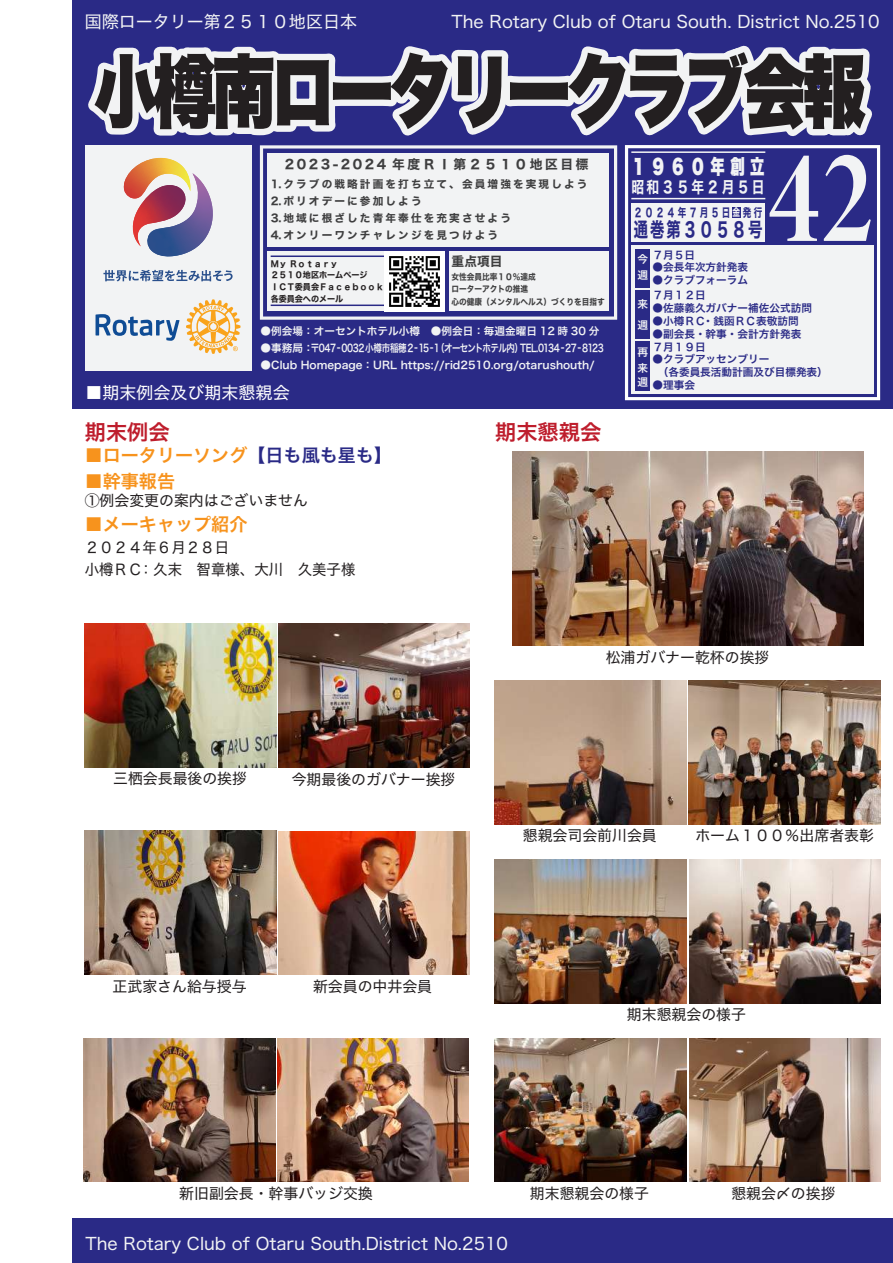
<style>
.page{position:relative;width:893px;height:1263px;background:#fff}
.page>*{position:absolute;margin:0;border:0;box-sizing:border-box;transform-origin:0 0}
.t1{font:79.65px "Hira Kaku Std N W9";letter-spacing:-.075em;color:#231f20;scale:.8 1}
.t2{font:21.3px "Hira Kaku Pro N W6";color:#be1d2c}
.t3{font:19.95px "Hira Kaku Std N W7";letter-spacing:.14em;color:#2a2a86;scale:.72 1}
.t4{font:19.95px "Hira Kaku Std N W9";letter-spacing:.38em;color:#f2f3f4;scale:.72 1}
.t5{font:18px "Hira Kaku Pro N W6";color:#f7931d}
.t6{font:16.95px "Hira Kaku Pro N W4";color:#f2f3f4}
.t7{font:16.95px "Hira Kaku Pro N W4";color:#fff}
.t8{font:15.9px "Hira Kaku Std N W7";letter-spacing:.18em;color:#f2f3f4;scale:.8 1}
.t9{font:14.85px/21.3px "Hira Kaku Pro N W4";color:#231f20}
.t10{font:12.75px "Hira Kaku Std N W7";letter-spacing:.2em;color:#3e3e3f}
.t11{font:12px "Hira Kaku Std N W7";letter-spacing:.275em;color:#2a2a86;scale:.72 1}
.t12{font:10.65px/12.8px "Hira Kaku Pro N W6";color:#2a2a86}
.t13{font:10.65px/15px "Hira Kaku Pro N W6";color:#f2f3f4}
.t14{font:10.65px/17px "Hira Kaku Std N W7";letter-spacing:.2em;color:#3e3e3f}
.t15{font:10.65px "Hira Kaku Pro N W6";letter-spacing:-.055em;color:#f2f3f4}
.t16{font:8.55px/11.7px "Hira Kaku Std N W7";color:#231f20;scale:.95 1}
.t17{font:8.55px/12.8px "Hira Kaku Std N W7";color:#3e3e3f;scale:.9 1}
.s1{font-size:10.65px;color:#f2f3f4}
.s2{color:#2a2a86}
</style>
<div class="page">
<div style="left:72px;top:1218px;width:821px;height:45px;background:#2a2a86"></div>
<div style="left:72px;top:0;width:821px;height:45px;background:#2a2a86"></div>
<div style="left:72px;top:45px;width:821px;height:364px;background:#2a2a86"></div>
<svg style="left:625px;top:257px;width:255px;height:143px"></svg>
<div style="left:631px;top:245px;width:242px;height:149px;background:#f2f3f4"></div>
<div style="left:635px;top:249px;width:15px;height:38px;background:#2a2a86"></div>
<div style="left:635px;top:290px;width:15px;height:49px;background:#2a2a86"></div>
<svg style="left:260px;top:257px;width:357px;height:63px"></svg>
<div style="left:449px;top:252px;width:159px;height:59px;background:#f2f3f4"></div>
<div style="left:267px;top:252px;width:177px;height:59px;background:#f2f3f4"></div>
<hr style="left:271px;top:304px;width:113px;height:2px;background:#2a2a86">
<img style="left:384px;top:257px;width:60px;height:54px">
<div style="left:85px;top:145px;width:166px;height:225px;background:#f2f3f4"></div>
<svg style="left:95px;top:314px;width:84px;height:27px"></svg>
<svg style="left:186px;top:299px;width:54px;height:55px"></svg>
<svg style="left:103px;top:270px;width:130px;height:11px"></svg>
<div style="left:635px;top:342px;width:15px;height:49px;background:#2a2a86"></div>
<img style="left:85px;top:624px;width:191px;height:143px">
<img style="left:278px;top:624px;width:192px;height:143px">
<img style="left:84px;top:1038px;width:191px;height:144px">
<img style="left:277px;top:1038px;width:192px;height:144px">
<img style="left:278px;top:831px;width:191px;height:144px">
<img style="left:85px;top:830px;width:191px;height:144px">
<img style="left:512px;top:452px;width:351px;height:125px">
<img style="left:494px;top:577px;width:387px;height:605px">
<div style="left:486px;top:866px;width:394px;height:325px;border:2px solid #e6e7e9"></div>
<div style="left:495px;top:874px;width:394px;height:326px;border:2px solid #e6e7e9"></div>
<img style="left:495px;top:590px;width:385px;height:269px">
<svg style="left:88px;top:45px;width:793px;height:212px"></svg>
<p class="t6" style="left:85px;top:6px;width:274px">国際ロータリー第２５１０地区日本</p>
<p class="t6" style="left:451px;top:6px;width:429px">The Rotary Club of Otaru South. District No.2510</p>
<h1 class="t1" style="left:94px;top:47px;width:966px">小樽南ロータリークラブ会報</h1>
<h3 class="t4" style="left:631px;top:156px;width:187px">１９６０年創立</h3>
<p class="t8" style="left:631px;top:174px;width:168px">昭和３５年２月５日</p>
<p class="t11" style="left:633px;top:203px;width:180px">２０２４年７月５日<span class="s1">金</span>発行</p>
<h3 class="t3" style="left:633px;top:214px;width:180px">通巻第３０５８号</h3>
<p class="t12" style="left:652px;top:248px;width:44px">７月５日</p>
<p class="t12" style="left:652px;top:261px;width:97px">●会長年次方針発表</p>
<p class="t12" style="left:652px;top:272px;width:118px;line-height:15.3px">●クラブフォーラム　　<br>７月１２日</p>
<p class="t12" style="left:652px;top:301px;width:161px">●佐藤義久ガバナー補佐公式訪問</p>
<p class="t12" style="left:652px;top:314px;width:148px">●小樽ＲＣ・銭函ＲＣ表敬訪問</p>
<p class="t12" style="left:652px;top:327px;width:150px">●副会長・幹事・会計方針発表<br>７月１９日</p>
<p class="t12" style="left:652px;top:352px;width:177px">●クラブアッセンブリー<br>　（各委員長活動計画及び目標発表）</p>
<p class="t12" style="left:652px;top:378px;width:44px">●理事会</p>
<p class="t10" style="left:285px;top:154px;width:305px">2023-2024 年度ＲＩ第２５１０地区目標</p>
<p class="t14" style="left:271px;top:176px;width:318px">1.クラブの戦略計画を打ち立て、会員増強を実現しよう<br>2.ポリオデーに参加しよう<br>3.地域に根ざした青年奉仕を充実させよう<br>4.オンリーワンチャレンジを見つけよう</p>
<p class="t10" style="left:451px;top:251px;width:53px">重点項目</p>
<p class="t17" style="left:451px;top:270px;width:172px">女性会員比率１０％達成<br>ローターアクトの推進<br>心の健康（メンタルヘルス）づくりを目指す</p>
<p class="t13" style="left:637px;top:251px;width:12px;line-height:15.8px">今週</p>
<p class="t13" style="left:637px;top:293px;width:12px;line-height:21px">来週</p>
<p class="t16" style="left:271px;top:258px;width:121px">Ｍｙ Ｒｏｔａｒｙ<br>２５１０地区ホームページ<br>ＩＣＴ委員会Ｆａｃｅｂｏｏｋ各委員会へのメール</p>
<p class="t13" style="left:261px;top:323px;width:340px">●例会場：オーセントホテル小樽　●例会日：毎週金曜日 12 時 30 分</p>
<p class="t15" style="left:261px;top:338px;width:344px">●事務局：〒047‐0032小樽市稲穂2‐15‐1（オーセントホテル内）TEL.0134‐27‐8123</p>
<p class="t13" style="left:261px;top:357px;width:336px">●Club Homepage：URL https://rid2510.org/otarushouth/</p>
<p class="t13" style="left:637px;top:344px;width:12px;text-align:justify">再来週</p>
<p class="t7" style="left:85px;top:378px;width:206px">■期末例会及び期末懇親会</p>
<h2 class="t2" style="left:85px;top:412px;width:87px">期末例会</h2>
<p class="t5" style="left:85px;top:439px;width:309px">■ロータリーソング<span class="s2">【日も風も星も】</span></p>
<p class="t5" style="left:85px;top:465px;width:92px">■幹事報告</p>
<p class="t9" style="left:85px;top:489px;width:225px">①例会変更の案内はございません</p>
<p class="t5" style="left:85px;top:507px;width:164px">■メーキャップ紹介</p>
<p class="t9" style="left:85px;top:536px;width:272px">２０２４年６月２８日<br>小樽ＲＣ：久末　智章様、大川　久美子様</p>
<h2 class="t2" style="left:495px;top:412px;width:108px">期末懇親会</h2>
<p class="t9" style="left:606px;top:645px;width:165px">松浦ガバナー乾杯の挨拶</p>
<p class="t9" style="left:113px;top:767px;width:135px">三栖会長最後の挨拶</p>
<p class="t9" style="left:292px;top:767px;width:165px">今期最後のガバナー挨拶</p>
<p class="t9" style="left:523px;top:824px;width:135px">懇親会司会前川会員</p>
<p class="t9" style="left:695px;top:824px;width:180px">ホーム１００％出席者表彰</p>
<p class="t9" style="left:113px;top:974px;width:135px">正武家さん給与授与</p>
<p class="t9" style="left:313px;top:975px;width:121px">新会員の中井会員</p>
<p class="t9" style="left:627px;top:1003px;width:121px">期末懇親会の様子</p>
<p class="t9" style="left:179px;top:1182px;width:195px">新旧副会長・幹事バッジ交換</p>
<p class="t9" style="left:530px;top:1182px;width:121px">期末懇親会の様子</p>
<p class="t9" style="left:731px;top:1182px;width:106px">懇親会〆の挨拶</p>
<p class="t6" style="left:86px;top:1229px;width:424px">The Rotary Club of Otaru South.District No.2510</p>
</div>
